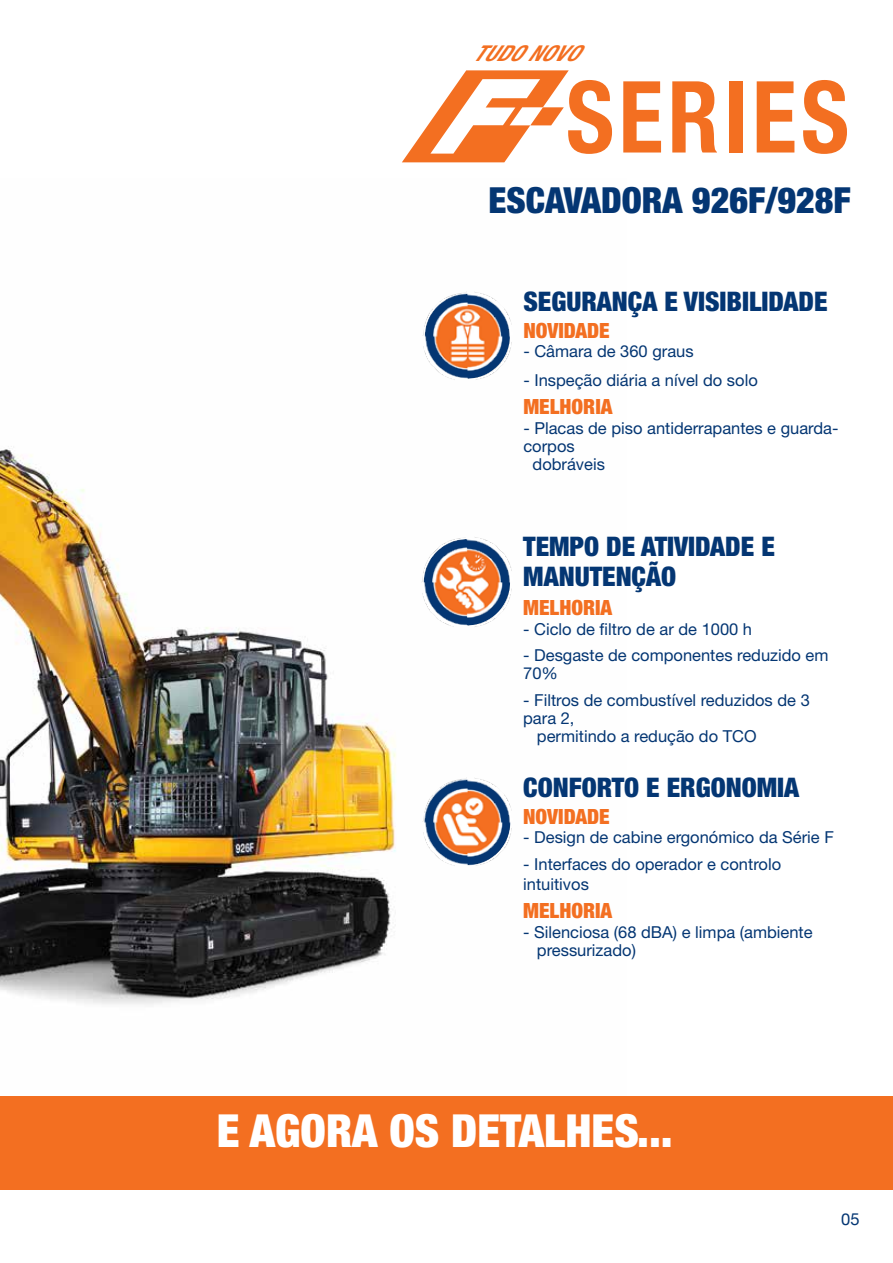
<style>
.page{position:relative;width:893px;height:1263px;background:#fff}
.page>*{position:absolute;margin:0;border:0;box-sizing:border-box;transform-origin:0 0}
.t1{font:700 condensed 99.6px "Helvetica Neue LT Pro";letter-spacing:.05em;color:#f36f21;scale:.93 1}
.t2{font:900 condensed 45.6px "Helvetica Neue LT Pro";color:#fff}
.t3{font:900 condensed 36px "Helvetica Neue LT Pro";color:#043673}
.t4{font:900 condensed 27px/30px "Helvetica Neue LT Pro";color:#043673}
.t5{font:italic 700 condensed 21.9px "Helvetica Neue LT Pro";color:#f36f21}
.t6{font:900 condensed 21px "Helvetica Neue LT Pro";color:#f36f21}
.t7{font:16.5px/18px "Helvetica Neue LT Pro";color:#043673}
.t8{font:16.5px "Helvetica Neue";color:#043673}
</style>
<div class="page">
<img style="left:0;top:448px;width:396px;height:557px">
<div style="left:0;top:1096px;width:893px;height:93px;background:#f36f21"></div>
<svg style="left:402px;top:70px;width:167px;height:92px"></svg>
<img style="left:422px;top:291px;width:90px;height:89px">
<img style="left:422px;top:777px;width:90px;height:89px">
<img style="left:422px;top:537px;width:90px;height:90px">
<h3 class="t5" style="left:472px;top:41px;width:125px">TUDONOVO</h3>
<h1 class="t1" style="left:566px;top:57px;width:306px">SERIES</h1>
<h3 class="t3" style="left:488px;top:179px;width:364px">ESCAVADORA 926F/928F</h3>
<h3 class="t4" style="left:523px;top:286px;width:306px">SEGURANÇA E VISIBILIDADE</h3>
<p class="t6" style="left:523px;top:318px;width:88px">NOVIDADE</p>
<p class="t7" style="left:523px;top:342px;width:172px">- Câmara de 360 graus</p>
<p class="t7" style="left:523px;top:371px;width:236px">- Inspeção diária a nível do solo</p>
<p class="t6" style="left:523px;top:394px;width:91px">MELHORIA</p>
<p class="t7" style="left:523px;top:419px;width:317px">- Placas de piso antiderrapantes e guarda-</p>
<p class="t7" style="left:523px;top:437px;width:53px">corpos</p>
<p class="t7" style="left:533px;top:455px;width:74px">dobráveis</p>
<h3 class="t4" style="left:523px;top:531px;width:253px">TEMPO DE ATIVIDADE E<br>MANUTENÇÃO</h3>
<p class="t6" style="left:523px;top:595px;width:91px">MELHORIA</p>
<p class="t7" style="left:523px;top:620px;width:230px">- Ciclo de filtro de ar de 1000 h</p>
<p class="t7" style="left:523px;top:646px;width:307px">- Desgaste de componentes reduzido em<br>70%</p>
<p class="t7" style="left:523px;top:691px;width:288px">- Filtros de combustível reduzidos de 3</p>
<p class="t7" style="left:523px;top:709px;width:53px">para 2,</p>
<p class="t7" style="left:537px;top:727px;width:221px">permitindo a redução do TCO</p>
<h3 class="t4" style="left:523px;top:772px;width:278px">CONFORTO E ERGONOMIA</h3>
<p class="t6" style="left:523px;top:804px;width:88px">NOVIDADE</p>
<p class="t7" style="left:523px;top:828px;width:312px">- Design de cabine ergonómico da Série F</p>
<p class="t7" style="left:523px;top:853px;width:259px;line-height:20.2px">- Interfaces do operador e controlo intuitivos</p>
<p class="t6" style="left:523px;top:898px;width:91px">MELHORIA</p>
<p class="t7" style="left:537px;top:923px;width:277px;text-indent:-14px">- Silenciosa (68 dBA) e limpa (ambiente pressurizado)</p>
<h2 class="t2" style="left:217px;top:1104px;width:457px">E AGORA OS DETALHES...</h2>
<p class="t8" style="left:841px;top:1209px;width:20px">05</p>
</div>
